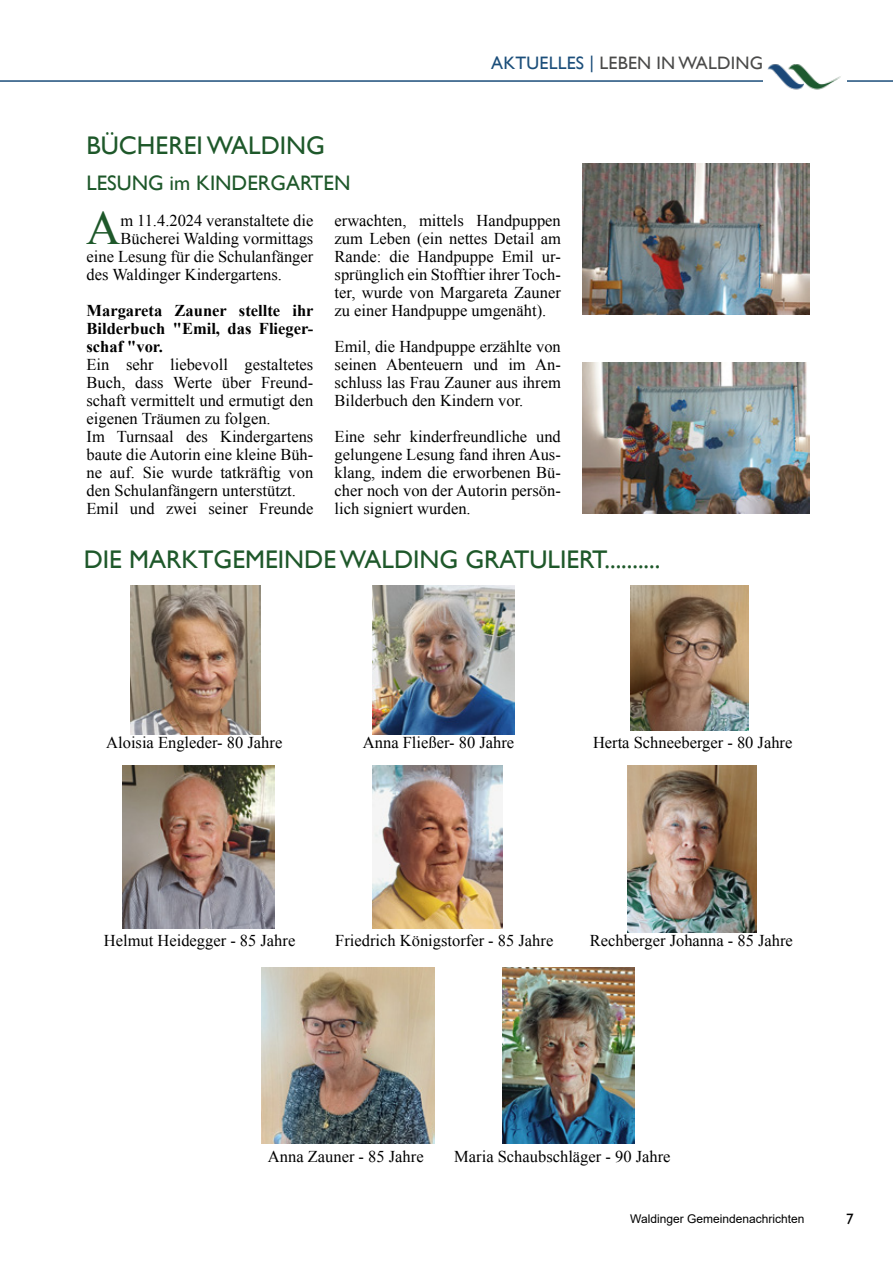
<style>
.page{position:relative;width:893px;height:1263px;background:#fff}
.page>*{position:absolute;margin:0;border:0;box-sizing:border-box;transform-origin:0 0}
.t1{font:47.7px "Times New Roman";color:#1e582a}
.t2{font:25.5px "Gill Sans";color:#1e582a}
.t3{font:21px "Gill Sans";color:#1e582a}
.t4{font:18px "Gill Sans";letter-spacing:.01em;color:#4a4a49}
.t5{font:16.5px/18px "Times New Roman";color:#000;text-align:justify}
.t6{font:700 16.5px/18px "Times New Roman";color:#000;text-align:justify}
.t7{font:15px "Gill Sans";color:#000}
.t8{font:12px "Arial";color:#000}
.s1{color:#1b4e7a}
</style>
<div class="page">
<hr style="left:0;top:80px;width:893px;height:2px;background:#1b4e7a">
<div style="left:763px;top:50px;width:83px;height:60px;background:#fff"></div>
<img style="left:768px;top:64px;width:73px;height:26px">
<img style="left:582px;top:163px;width:227px;height:151px">
<img style="left:582px;top:363px;width:227px;height:151px">
<img style="left:628px;top:766px;width:129px;height:166px">
<img style="left:502px;top:967px;width:132px;height:177px">
<img style="left:262px;top:967px;width:173px;height:177px">
<img style="left:131px;top:585px;width:129px;height:149px">
<img style="left:373px;top:586px;width:141px;height:148px">
<img style="left:123px;top:766px;width:152px;height:163px">
<img style="left:373px;top:766px;width:130px;height:163px">
<img style="left:631px;top:586px;width:117px;height:145px">
<p class="t4" style="left:491px;top:52px;width:273px"><span class="s1">AKTUELLES |</span> LEBEN IN WALDING</p>
<h2 class="t2" style="left:87px;top:130px;width:240px">BÜCHEREI WALDING</h2>
<p class="t3" style="left:87px;top:171px;width:265px">LESUNG im KINDERGARTEN</p>
<h1 class="t1" style="left:86px;top:196px;width:36px">A</h1>
<p class="t5" style="left:121px;top:211px;width:194px">m 11.4.2024 veranstaltete die</p>
<p class="t5" style="left:335px;top:211px;width:228px">erwachten, mittels Handpuppen zum Leben (ein nettes Detail am Rande: die Handpuppe Emil ur&shy;sprünglich ein Stofftier ihrer Toch&shy;ter, wurde von Margareta Zauner zu einer Handpuppe umgenäht).</p>
<p class="t5" style="left:335px;top:337px;width:228px">Emil, die Handpuppe erzählte von seinen Abenteuern und im An&shy;schluss las Frau Zauner aus ihrem Bilderbuch den Kindern vor.</p>
<p class="t5" style="left:335px;top:427px;width:228px">Eine sehr kinderfreundliche und gelungene Lesung fand ihren Aus&shy;klang, indem die erworbenen Bü&shy;cher noch von der Autorin persön&shy;lich signiert wurden.</p>
<p class="t5" style="left:121px;top:229px;width:194px">Bücherei Walding vormittags</p>
<p class="t5" style="left:87px;top:247px;width:228px">eine Lesung für die Schulanfänger</p>
<p class="t5" style="left:87px;top:265px;width:197px">des Waldinger Kindergartens.</p>
<p class="t6" style="left:87px;top:301px;width:229px">Margareta Zauner stellte ihr Bilderbuch "Emil, das Flieger&shy;schaf "vor.</p>
<p class="t5" style="left:87px;top:355px;width:228px;text-align:left">Ein sehr liebevoll gestaltetes<br>Buch, dass Werte über Freund&shy;schaft vermittelt und ermutigt den eigenen Träumen zu folgen.<br>Im Turnsaal des Kindergartens baute die Autorin eine kleine Büh&shy;ne auf. Sie wurde tatkräftig von den Schulanfängern unterstützt.<br>Emil und zwei seiner Freunde</p>
<h2 class="t2" style="left:84px;top:544px;width:578px">DIE MARKTGEMEINDE WALDING GRATULIERT..........</h2>
<p class="t5" style="left:106px;top:733px;width:178px">Aloisia Engleder- 80 Jahre</p>
<p class="t5" style="left:363px;top:733px;width:153px">Anna Fließer- 80 Jahre</p>
<p class="t5" style="left:593px;top:733px;width:201px">Herta Schneeberger - 80 Jahre</p>
<p class="t5" style="left:104px;top:931px;width:193px">Helmut Heidegger - 85 Jahre</p>
<p class="t5" style="left:335px;top:931px;width:220px">Friedrich Königstorfer - 85 Jahre</p>
<p class="t5" style="left:590px;top:931px;width:205px">Rechberger Johanna - 85 Jahre</p>
<p class="t5" style="left:268px;top:1147px;width:157px">Anna Zauner - 85 Jahre</p>
<p class="t5" style="left:454px;top:1147px;width:218px">Maria Schaubschläger - 90 Jahre</p>
<p class="t8" style="left:630px;top:1210px;width:176px">Waldinger Gemeindenachrichten</p>
<p class="t7" style="left:846px;top:1211px;width:9px">7</p>
</div>
